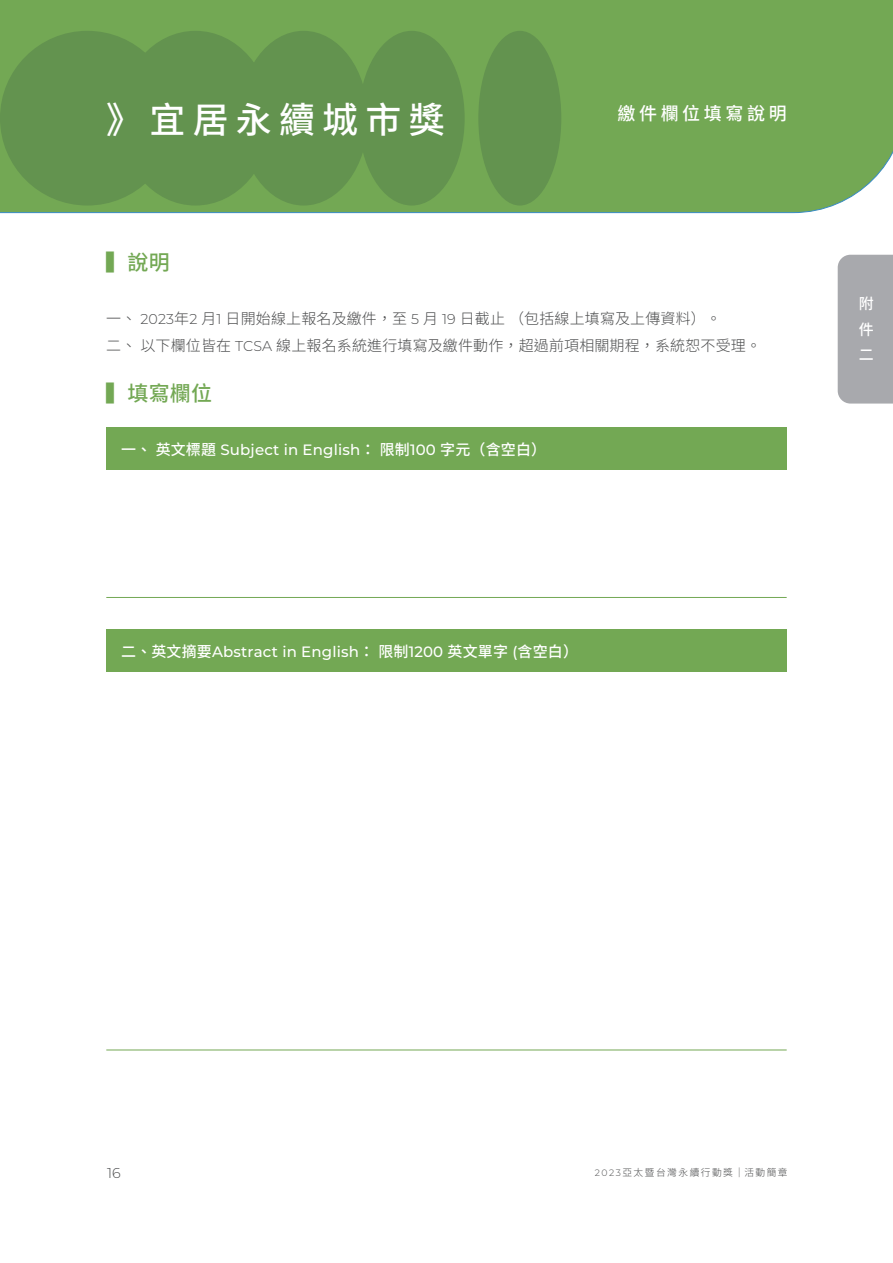
<style>
.page{position:relative;width:893px;height:1263px;background:#fff}
.page>*{position:absolute;margin:0;border:0;box-sizing:border-box;transform-origin:0 0}
.t1{font:500 36px "Noto Sans TC";letter-spacing:.2em;color:#fff}
.t2{font:500 21px "Noto Sans TC";letter-spacing:.01em;color:#73a854}
.t3{font:500 18px "Noto Sans TC";letter-spacing:.2em;color:#fff}
.t4{font:300 15px "Noto Sans TC";letter-spacing:.01em;color:#4b4c4d}
.t5{font:500 15px "Montserrat";letter-spacing:.01em;color:#fff}
.op{font:500 15px/25.5px "Noto Sans TC";color:#fff;text-align:justify}
.t6{font:300 14.25px "Montserrat";color:#4b4c4d}
.t7{font:300 9.75px "Noto Sans TC";letter-spacing:.15em;color:#4b4c4d}
.s1{font-family:"Montserrat";font-size:14.25px}
.s2{font-family:"Noto Sans TC"}
.s3{font-family:"Montserrat";font-size:9.3px}
</style>
<div class="page">
<div style="left:0;top:0;width:893px;height:213px;background:#73a854"></div>
<div style="left:0;top:31px;width:175px;height:175px;background:#63934f;border-radius:50%"></div>
<div style="left:120px;top:31px;width:151px;height:175px;background:#63934f;border-radius:50%"></div>
<div style="left:239px;top:31px;width:129px;height:175px;background:#63934f;border-radius:50%"></div>
<div style="left:359px;top:31px;width:106px;height:175px;background:#63934f;border-radius:50%"></div>
<div style="left:478px;top:31px;width:83px;height:175px;background:#63934f;border-radius:50%"></div>
<div style="left:106px;top:427px;width:681px;height:43px;background:#73a854"></div>
<hr style="left:106px;top:597px;width:681px;height:1px;background:#73a854">
<div style="left:106px;top:629px;width:681px;height:42px;background:#73a854"></div>
<hr style="left:106px;top:1049px;width:681px;height:1px;background:#73a854">
<div style="left:838px;top:255px;width:55px;height:149px;background:#a8a9ad"></div>
<p class="t1" style="left:106px;top:100px;width:340px">》宜居永續城市獎</p>
<p class="t3" style="left:617px;top:103px;width:171px">繳件欄位填寫說明</p>
<p class="t2" style="left:106px;top:251px;width:65px">▍說明</p>
<p class="t4" style="left:106px;top:310px;width:616px">一、 <span class="s1">2023</span>年<span class="s1">2</span> 月<span class="s1">1</span> 日開始線上報名及繳件，至 <span class="s1">5</span> 月 <span class="s1">19</span> 日截止（包括線上填寫及上傳資料）。</p>
<p class="t4" style="left:106px;top:337px;width:656px">二、以下欄位皆在 <span class="s1">TCSA</span> 線上報名系統進行填寫及繳件動作，超過前項相關期程，系統恕不受理。</p>
<p class="t2" style="left:106px;top:381px;width:107px">▍填寫欄位</p>
<p class="t5" style="left:121px;top:439px;width:426px"><span class="s2">一、英文標題</span> Subject in English<span class="s2">：限制</span>100 <span class="s2">字元（含空白）</span></p>
<p class="op" style="left:859px;top:291px;width:16px">附件二</p>
<p class="t5" style="left:121px;top:641px;width:458px"><span class="s2">二、英文摘要</span>Abstract in English<span class="s2">：限制</span>1200 <span class="s2">英文單字</span> (<span class="s2">含空白）</span></p>
<p class="t6" style="left:107px;top:1163px;width:15px">16</p>
<p class="t7" style="left:595px;top:1167px;width:194px"><span class="s3">2023</span>亞太暨台灣永續行動獎｜活動簡章</p>
</div>
